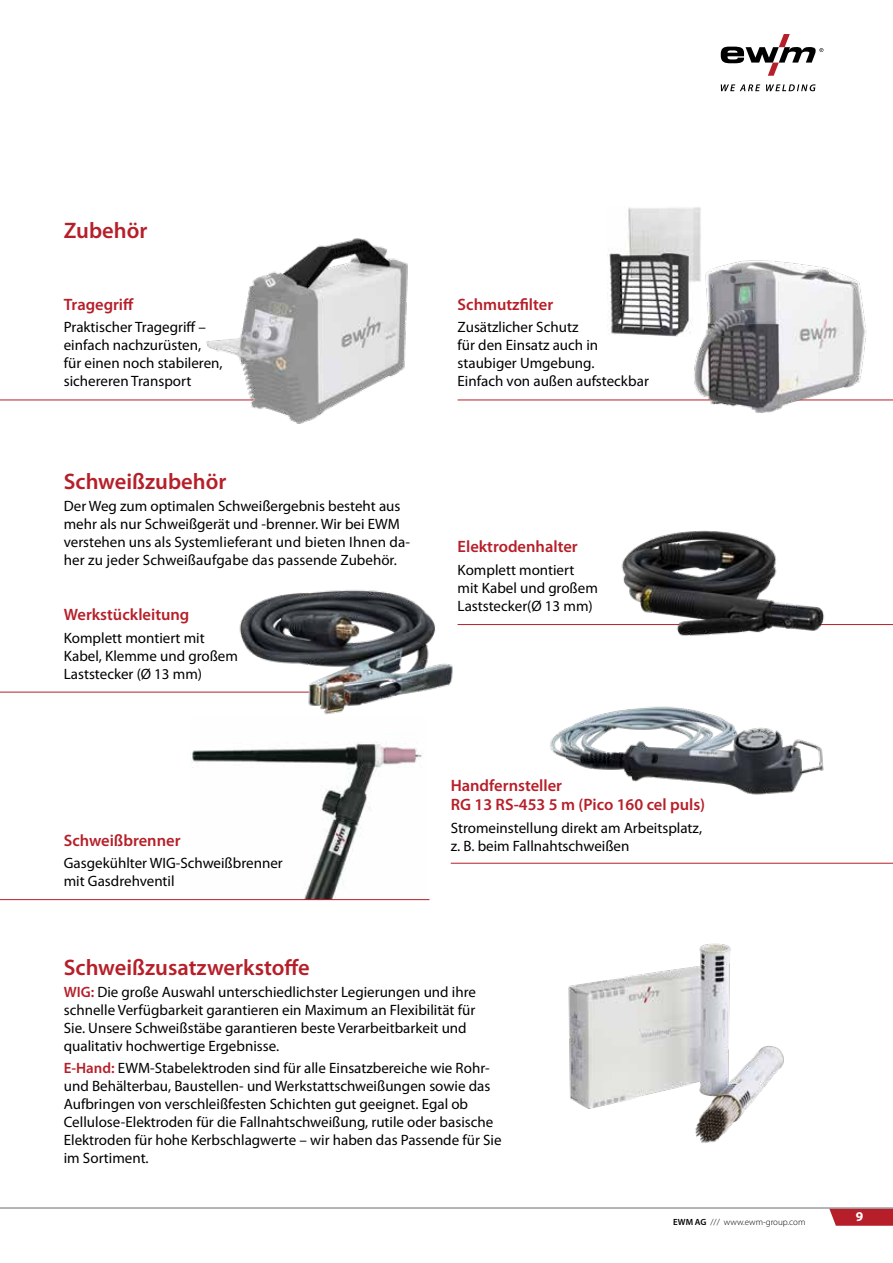
<style>
.page{position:relative;width:893px;height:1263px;background:#fff}
.page>*{position:absolute;margin:0;border:0;box-sizing:border-box;transform-origin:0 0}
.t1{font:600 22.5px "Myriad Pro";color:#b61f29}
.t2{font:600 16.5px/19.8px "Myriad Pro";color:#b61f29}
.t3{font:15px/18px "Myriad Pro";color:#000}
.t4{font:700 13.5px "Myriad Pro";color:#fff}
.t5{font:300 9px "Myriad Pro";color:#000}
.s1{font-weight:600;color:#b61f29}
.s2{font-weight:600}
</style>
<div class="page">
<svg style="left:829px;top:1209px;width:64px;height:17px"></svg>
<svg style="left:721px;top:84px;width:95px;height:7px"></svg>
<svg style="left:721px;top:34px;width:102px;height:42px"></svg>
<img style="left:190px;top:742px;width:233px;height:157px">
<hr style="left:458px;top:400px;width:435px;height:1px;background:#b61f29">
<img style="left:689px;top:260px;width:180px;height:153px">
<img style="left:607px;top:207px;width:94px;height:130px">
<img style="left:568px;top:943px;width:216px;height:200px">
<hr style="left:0;top:899px;width:429px;height:1px;background:#b61f29">
<img style="left:550px;top:706px;width:274px;height:89px">
<hr style="left:451px;top:863px;width:442px;height:1px;background:#b61f29">
<hr style="left:0;top:692px;width:370px;height:1px;background:#b61f29">
<img style="left:230px;top:590px;width:228px;height:125px">
<hr style="left:458px;top:624px;width:435px;height:1px;background:#b61f29">
<img style="left:599px;top:530px;width:235px;height:106px">
<hr style="left:0;top:1208px;width:893px;height:1px;background:#9a9ea0">
<hr style="left:0;top:400px;width:332px;height:1px;background:#b61f29">
<img style="left:205px;top:238px;width:203px;height:186px">
<h1 class="t1" style="left:64px;top:216px;width:85px">Zubehör</h1>
<p class="t2" style="left:64px;top:294px;width:72px">Tragegriff</p>
<p class="t3" style="left:64px;top:318px;width:160px">Praktischer Tragegriff – einfach nachzurüsten,<br>für einen noch stabileren, sichereren Transport</p>
<h1 class="t1" style="left:64px;top:467px;width:164px">Schweißzubehör</h1>
<p class="t3" style="left:64px;top:497px;width:348px">Der Weg zum optimalen Schweißergebnis besteht aus mehr als nur Schweißgerät und -brenner. Wir bei EWM verstehen uns als Systemlieferant und bieten Ihnen da&shy;her zu jeder Schweißaufgabe das passende Zubehör.</p>
<p class="t2" style="left:64px;top:605px;width:127px">Werkstückleitung</p>
<p class="t3" style="left:64px;top:628px;width:176px">Komplett montiert mit<br>Kabel, Klemme und großem<br>Laststecker (Ø 13 mm)</p>
<p class="t2" style="left:64px;top:830px;width:118px">Schweißbrenner</p>
<p class="t3" style="left:64px;top:854px;width:220px">Gasgekühlter WIG-Schweißbrenner mit Gasdrehventil</p>
<p class="t2" style="left:458px;top:294px;width:97px">Schmutzfilter</p>
<p class="t3" style="left:458px;top:318px;width:193px">Zusätzlicher Schutz<br>für den Einsatz auch in staubiger Umgebung.<br>Einfach von außen aufsteckbar</p>
<p class="t2" style="left:458px;top:537px;width:122px">Elektrodenhalter</p>
<p class="t3" style="left:458px;top:560px;width:142px">Komplett montiert mit Kabel und großem<br>Laststecker(Ø 13 mm)</p>
<p class="t2" style="left:451px;top:775px;width:256px">Handfernsteller<br>RG 13 RS-453 5 m (Pico 160 cel puls)</p>
<p class="t3" style="left:451px;top:818px;width:253px">Stromeinstellung direkt am Arbeitsplatz, z. B. beim Fallnahtschweißen</p>
<h1 class="t1" style="left:64px;top:953px;width:248px">Schweißzusatzwerkstoffe</h1>
<p class="t3" style="left:64px;top:982px;width:414px"><span class="s1">WIG:</span> Die große Auswahl unterschiedlichster Legierungen und ihre schnelle Verfügbarkeit garantieren ein Maximum an Flexibilität für Sie. Unsere Schweißstäbe garantieren beste Verarbeitbarkeit und qualitativ hochwertige Ergebnisse.</p>
<p class="t3" style="left:64px;top:1059px;width:439px"><span class="s1">E-Hand:</span> EWM-Stabelektroden sind für alle Einsatzbereiche wie Rohr&shy;und Behälterbau, Baustellen- und Werkstattschweißungen sowie das Aufbringen von verschleißfesten Schichten gut geeignet. Egal ob Cellulose-Elektroden für die Fallnahtschweißung, rutile oder basische Elektroden für hohe Kerbschlagwerte – wir haben das Passende für Sie im Sortiment.</p>
<p class="t5" style="left:673px;top:1217px;width:134px"><span class="s2">EWM AG</span> /// www.ewm-group.com</p>
<p class="t4" style="left:856px;top:1207px;width:9px">9</p>
</div>
